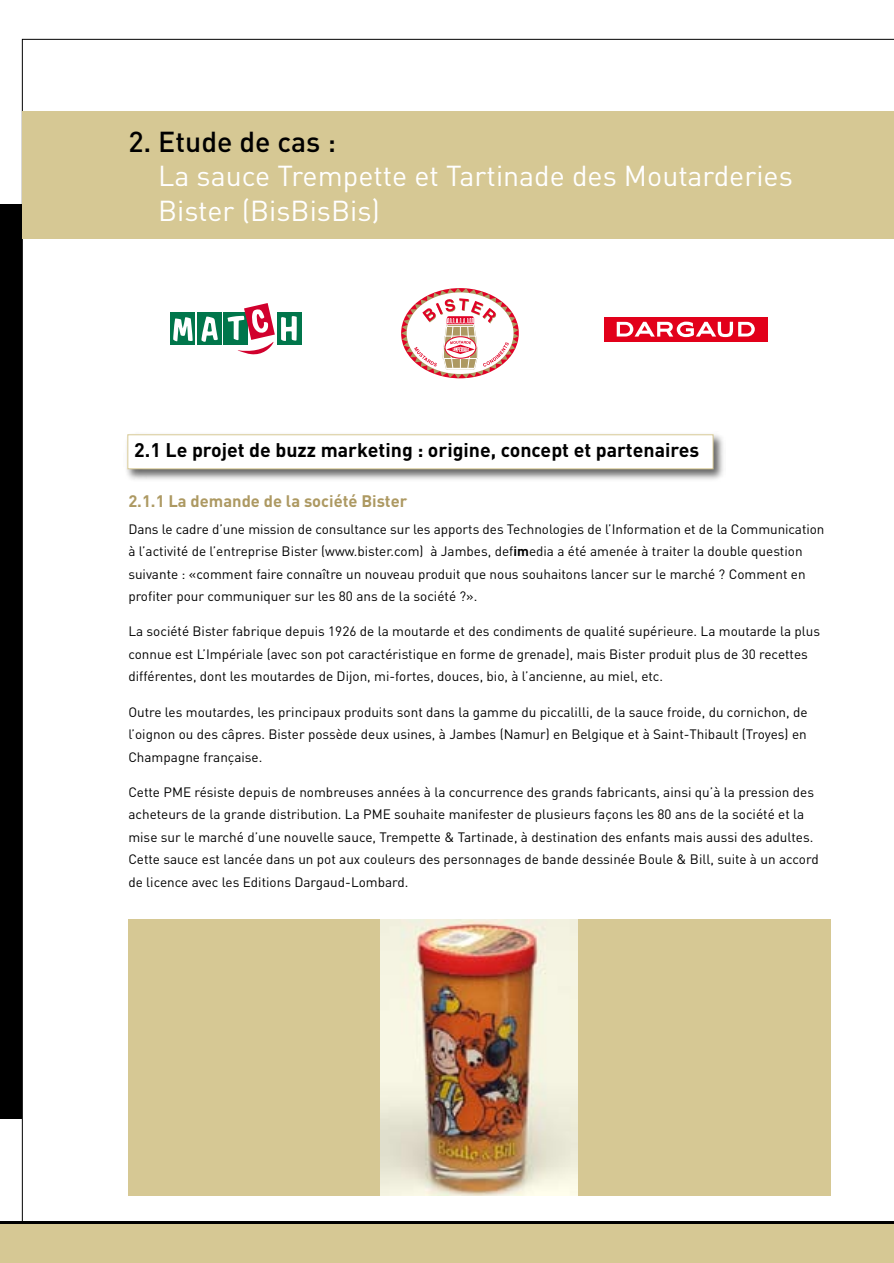
<style>
.page{position:relative;width:894px;height:1263px;background:#fff}
.page>*{position:absolute;margin:0;border:0;box-sizing:border-box;transform-origin:0 0}
.t1{font:28.5px/34.5px "DIN";color:#fff}
.t2{font:500 28.5px "DIN";color:#000}
.t3{font:700 19.5px "DIN";color:#000}
.t4{font:700 16.5px "DIN";color:#ad9962}
.t5{font:13.5px/22.5px "DIN";color:#000}
.s1{font-weight:700}
</style>
<div class="page">
<div style="left:1px;top:1221px;width:892px;height:42px;background:#d6c894"></div>
<hr style="left:1px;top:1221px;width:892px;height:2px;background:#000">
<div style="left:1px;top:205px;width:21px;height:914px;background:#000"></div>
<svg style="left:401px;top:288px;width:117px;height:90px"></svg>
<div style="left:171px;top:313px;width:24px;height:32px;background:#00764b"></div>
<div style="left:277px;top:313px;width:24px;height:32px;background:#00764b"></div>
<div style="left:224px;top:313px;width:24px;height:32px;background:#00764b"></div>
<div style="left:197px;top:313px;width:24px;height:32px;background:#00764b"></div>
<svg style="left:201px;top:317px;width:17px;height:25px"></svg>
<svg style="left:227px;top:303px;width:48px;height:52px"></svg>
<svg style="left:281px;top:316px;width:15px;height:25px"></svg>
<svg style="left:173px;top:317px;width:20px;height:24px"></svg>
<div style="left:604px;top:317px;width:163px;height:25px;background:#e2001a"></div>
<svg style="left:738px;top:322px;width:16px;height:14px"></svg>
<svg style="left:616px;top:322px;width:116px;height:15px"></svg>
<div style="left:124px;top:431px;width:601px;height:51px;background:#000;opacity:.6"></div>
<div style="left:128px;top:435px;width:585px;height:34px;background:#fff"></div>
<div style="left:127px;top:434px;width:586px;height:35px;border:1px solid #d6c894"></div>
<div style="left:22px;top:111px;width:871px;height:128px;background:#d6c894"></div>
<div style="left:128px;top:919px;width:702px;height:277px;background:#d6c894"></div>
<img style="left:381px;top:919px;width:197px;height:277px">
<h1 class="t2" style="left:128px;top:123px;width:209px">2. Etude de cas :</h1>
<h1 class="t1" style="left:158px;top:158px;width:636px">La sauce Trempette et Tartinade des Moutarderies<br>Bister (BisBisBis)</h1>
<h2 class="t3" style="left:134px;top:438px;width:566px">2.1 Le projet de buzz marketing : origine, concept et partenaires</h2>
<p class="t4" style="left:128px;top:490px;width:280px">2.1.1 La demande de la société Bister</p>
<p class="t5" style="left:128px;top:517px;width:697px">Dans le cadre d’une mission de consultance sur les apports des Technologies de l’Information et de la Communication à l’activité de l’entreprise Bister (www.bister.com) à Jambes, def<span class="s1">im</span>edia a été amenée à traiter la double question suivante : «comment faire connaître un nouveau produit que nous souhaitons lancer sur le marché ? Comment en profiter pour communiquer sur les 80 ans de la société ?».</p>
<p class="t5" style="left:128px;top:620px;width:693px">La société Bister fabrique depuis 1926 de la moutarde et des condiments de qualité supérieure. La moutarde la plus connue est L’Impériale (avec son pot caractéristique en forme de grenade), mais Bister produit plus de 30 recettes différentes, dont les moutardes de Dijon, mi-fortes, douces, bio, à l’ancienne, au miel, etc.</p>
<p class="t5" style="left:128px;top:700px;width:680px;text-align:justify">Outre les moutardes, les principaux produits sont dans la gamme du piccalilli, de la sauce froide, du cornichon, de l’oignon ou des câpres. Bister possède deux usines, à Jambes (Namur) en Belgique et à Saint-Thibault (Troyes) en Champagne française.</p>
<p class="t5" style="left:128px;top:781px;width:691px">Cette PME résiste depuis de nombreuses années à la concurrence des grands fabricants, ainsi qu’à la pression des acheteurs de la grande distribution. La PME souhaite manifester de plusieurs façons les 80 ans de la société et la mise sur le marché d’une nouvelle sauce, Trempette &amp; Tartinade, à destination des enfants mais aussi des adultes.<br>Cette sauce est lancée dans un pot aux couleurs des personnages de bande dessinée Boule &amp; Bill, suite à un accord de licence avec les Editions Dargaud-Lombard.</p>
</div>
